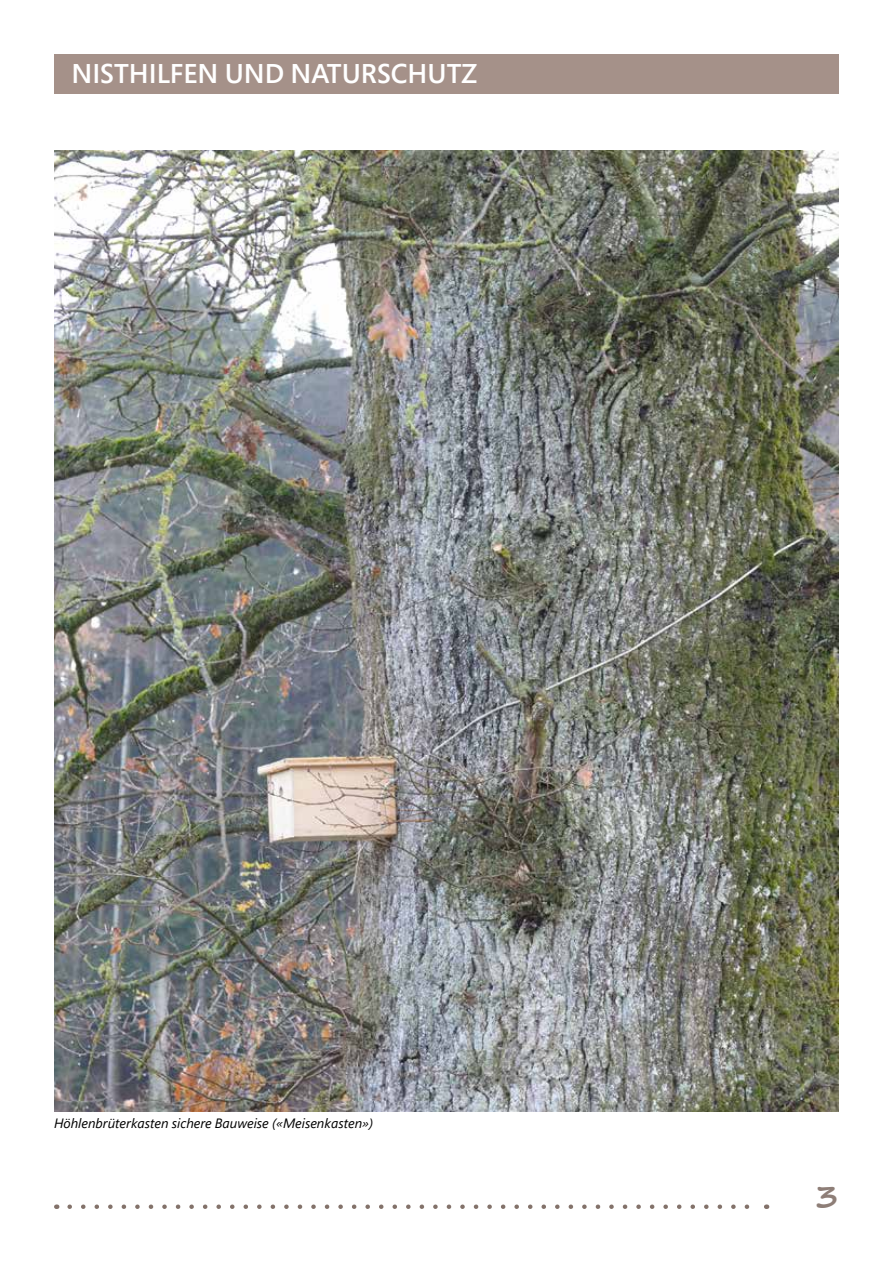
<style>
.page{position:relative;width:893px;height:1263px;background:#fff}
.page>*{position:absolute;margin:0;border:0;box-sizing:border-box;transform-origin:0 0}
.t1{font:700 33px "Segoe Script";color:#8e7e77}
.t2{font:600 27px "Segoe Pro";color:#fff}
.t3{font:italic 13.5px "Segoe Pro";color:#000}
</style>
<div class="page">
<img style="left:54px;top:151px;width:785px;height:960px">
<div style="left:54px;top:54px;width:785px;height:40px;background:#a59189"></div>
<svg style="left:70px;top:1204px;width:680px;height:5px"></svg>
<h2 class="t2" style="left:71px;top:55px;width:407px">NISTHILFEN UND NATURSCHUTZ</h2>
<p class="t3" style="left:54px;top:1114px;width:321px">Höhlenbrüterkasten sichere Bauweise («Meisenkasten»)</p>
<h1 class="t1" style="left:815px;top:1170px;width:26px">3</h1>
</div>
